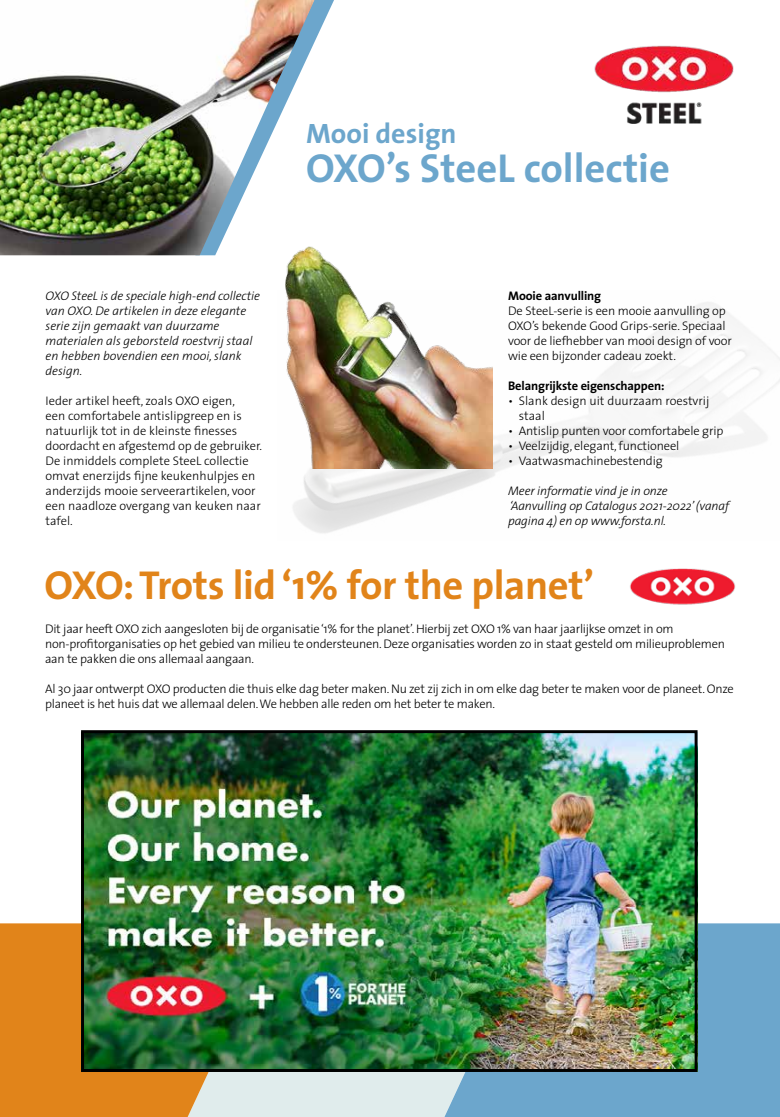
<style>
.page{position:relative;width:780px;height:1117px;background:#fff}
.page>*{position:absolute;margin:0;border:0;box-sizing:border-box;transform-origin:0 0}
.t1{font:700 40.62px "The Sans";letter-spacing:-.01em;color:#e1841a}
.t2{font:700 40.62px "The Sans";color:#6ca6cc}
.t3{font:700 28.12px "The Sans";color:#6ca6cc}
.t4{font:300 12.5px/15px "The Sans";letter-spacing:-.01em;color:#000}
.t5{font:italic 300 12.5px/15px "The Sans";letter-spacing:-.01em;color:#000}
.t6{font:700 12.5px "The Sans";letter-spacing:-.01em;color:#000}
</style>
<div class="page">
<img style="left:293px;top:302px;width:487px;height:231px">
<div style="left:278px;top:1071px;width:166px;height:45px;background:#e0ecec"></div>
<div style="left:444px;top:923px;width:336px;height:193px;background:#6ca6cc"></div>
<svg style="left:0;top:923px;width:278px;height:193px;background:#df9137"></svg>
<img style="left:85px;top:734px;width:608px;height:333px">
<div style="left:81px;top:730px;width:616px;height:341px;border:3px solid #000"></div>
<img style="left:594px;top:45px;width:140px;height:79px">
<img style="left:630px;top:568px;width:105px;height:37px">
<img style="left:285px;top:255px;width:208px;height:213px">
<svg style="left:314px;top:0;width:20px;height:255px"></svg>
<img style="left:0;top:0;width:314px;height:255px">
<p class="t5" style="left:46px;top:288px;width:216px">OXO SteeL is de speciale high-end collectie van OXO. De artikelen in deze elegante serie zijn gemaakt van duurzame materialen als geborsteld roestvrij staal en hebben bovendien een mooi, slank design.</p>
<p class="t4" style="left:46px;top:393px;width:218px">Ieder artikel heeft, zoals OXO eigen,<br>een comfortabele antislipgreep en is natuurlijk tot in de kleinste finesses doordacht en afgestemd op de gebruiker.<br>De inmiddels complete SteeL collectie omvat enerzijds fijne keukenhulpjes en anderzijds mooie serveerartikelen, voor een naadloze overgang van keuken naar tafel.</p>
<h2 class="t3" style="left:306px;top:110px;width:152px">Mooi design</h2>
<h1 class="t2" style="left:306px;top:134px;width:365px">OXO’s SteeL collectie</h1>
<p class="t6" style="left:508px;top:285px;width:95px">Mooie aanvulling</p>
<p class="t4" style="left:508px;top:302px;width:225px">De SteeL-serie is een mooie aanvulling op OXO’s bekende Good Grips-serie. Speciaal voor de liefhebber van mooi design of voor wie een bijzonder cadeau zoekt.</p>
<p class="t6" style="left:508px;top:375px;width:158px">Belangrijkste eigenschappen:</p>
<p class="t4" style="left:518px;top:392px;width:192px;text-indent:-11px">• Slank design uit duurzaam roestvrij staal</p>
<p class="t4" style="left:508px;top:422px;width:217px">• Antislip punten voor comfortabele grip</p>
<p class="t4" style="left:508px;top:437px;width:173px">• Veelzijdig, elegant, functioneel</p>
<p class="t4" style="left:508px;top:452px;width:156px">• Vaatwasmachinebestendig</p>
<p class="t5" style="left:508px;top:482px;width:222px">Meer informatie vind je in onze<br>‘Aanvulling op Catalogus 2021-2022’ (vanaf pagina 4) en op www.forsta.nl.</p>
<h1 class="t1" style="left:45px;top:550px;width:551px">OXO: Trots lid ‘1% for the planet’</h1>
<p class="t4" style="left:45px;top:621px;width:681px">Dit jaar heeft OXO zich aangesloten bij de organisatie ‘1% for the planet’. Hierbij zet OXO 1% van haar jaarlijkse omzet in om non-profitorganisaties op het gebied van milieu te ondersteunen. Deze organisaties worden zo in staat gesteld om milieuproblemen aan te pakken die ons allemaal aangaan.</p>
<p class="t4" style="left:45px;top:681px;width:690px">Al 30 jaar ontwerpt OXO producten die thuis elke dag beter maken. Nu zet zij zich in om elke dag beter te maken voor de planeet. Onze planeet is het huis dat we allemaal delen. We hebben alle reden om het beter te maken.</p>
</div>
